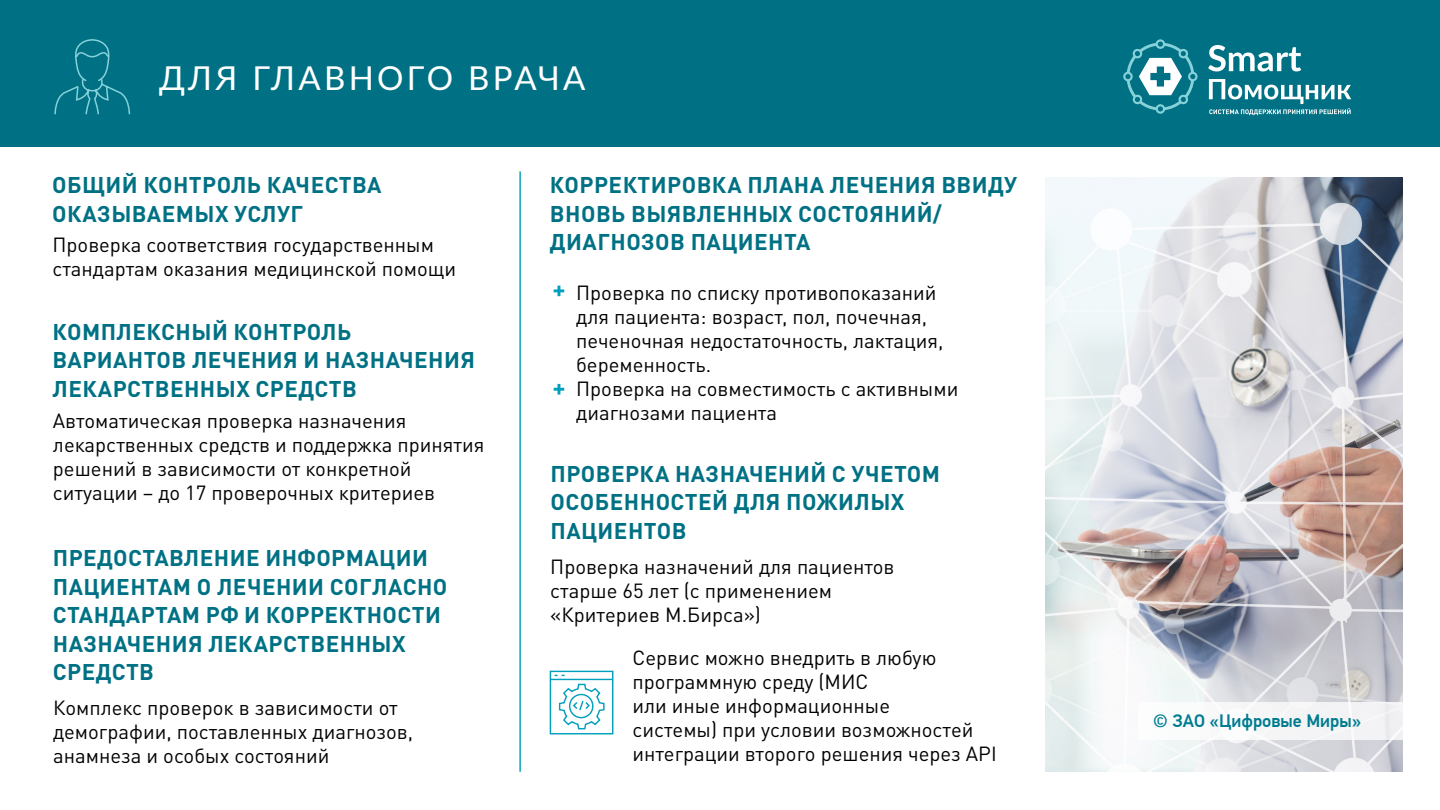
<style>
.page{position:relative;width:1440px;height:810px;background:#fff}
.page>*{position:absolute;margin:0;border:0;box-sizing:border-box;transform-origin:0 0}
.t1{font:33px "Lato";letter-spacing:.1em;color:#fff}
.t2{font:700 22.5px/28.5px "DIN Pro";letter-spacing:.02em;color:#007184}
.t3{font:20.25px/24px "DIN Pro";color:#000}
.t4{font:500 18px "PF Din Text Pro";color:#007c90}
</style>
<div class="page">
<div style="left:0;top:0;width:1440px;height:147px;background:#007184"></div>
<svg style="left:1208px;top:45px;width:93px;height:26px"></svg>
<svg style="left:1123px;top:39px;width:75px;height:75px"></svg>
<svg style="left:1209px;top:79px;width:142px;height:36px"></svg>
<hr style="left:519px;top:171px;width:2px;height:601px;background:#009fbb">
<svg style="left:554px;top:286px;width:10px;height:10px"></svg>
<svg style="left:554px;top:384px;width:10px;height:11px"></svg>
<svg style="left:549px;top:670px;width:65px;height:65px"></svg>
<svg style="left:1046px;top:177px;width:356px;height:595px"></svg>
<svg style="left:54px;top:39px;width:77px;height:76px"></svg>
<div style="left:1138px;top:702px;width:302px;height:37px;background:#f7f7f8"></div>
<h1 class="t1" style="left:159px;top:55px;width:428px">ДЛЯ ГЛАВНОГО ВРАЧА</h1>
<p class="t2" style="left:52px;top:168px;width:331px">ОБЩИЙ КОНТРОЛЬ КАЧЕСТВА<br>ОКАЗЫВАЕМЫХ УСЛУГ</p>
<p class="t2" style="left:550px;top:168px;width:469px">КОРРЕКТИРОВКА ПЛАНА ЛЕЧЕНИЯ ВВИДУ<br>ВНОВЬ ВЫЯВЛЕННЫХ СОСТОЯНИЙ/<br>ДИАГНОЗОВ ПАЦИЕНТА</p>
<p class="t3" style="left:53px;top:231px;width:405px">Проверка соответствия государственным стандартам оказания медицинской помощи</p>
<p class="t2" style="left:53px;top:315px;width:424px">КОМПЛЕКСНЫЙ КОНТРОЛЬ<br>ВАРИАНТОВ ЛЕЧЕНИЯ И НАЗНАЧЕНИЯ<br>ЛЕКАРСТВЕННЫХ СРЕДСТВ</p>
<p class="t3" style="left:53px;top:407px;width:433px">Автоматическая проверка назначения лекарственных средств и поддержка принятия решений в зависимости от конкретной ситуации – до 17 проверочных критериев</p>
<p class="t2" style="left:53px;top:541px;width:396px">ПРЕДОСТАВЛЕНИЕ ИНФОРМАЦИИ<br>ПАЦИЕНТАМ О ЛЕЧЕНИИ СОГЛАСНО<br>СТАНДАРТАМ РФ И КОРРЕКТНОСТИ<br>НАЗНАЧЕНИЯ ЛЕКАРСТВЕННЫХ<br>СРЕДСТВ</p>
<p class="t3" style="left:53px;top:694px;width:361px">Комплекс проверок в зависимости от демографии, поставленных диагнозов, анамнеза и особых состояний</p>
<p class="t3" style="left:576px;top:278px;width:384px">Проверка по списку противопоказаний для пациента: возраст, пол, почечная, печеночная недостаточность, лактация, беременность.<br>Проверка на совместимость с активными диагнозами пациента</p>
<p class="t2" style="left:550px;top:457px;width:391px">ПРОВЕРКА НАЗНАЧЕНИЙ С УЧЕТОМ<br>ОСОБЕННОСТЕЙ ДЛЯ ПОЖИЛЫХ<br>ПАЦИЕНТОВ</p>
<p class="t3" style="left:550px;top:553px;width:346px">Проверка назначений для пациентов старше 65 лет (с применением «Критериев М.Бирса»)</p>
<p class="t3" style="left:632px;top:643px;width:366px">Сервис можно внедрить в любую программную среду (МИС<br>или иные информационные<br>системы) при условии возможностей интеграции второго решения через API</p>
<p class="t4" style="left:1153px;top:710px;width:209px">© ЗАО «Цифровые Миры»</p>
<p class="t4" style="left:1160px;top:710px;width:209px">© ЗАО «Цифровые Миры»</p>
</div>
